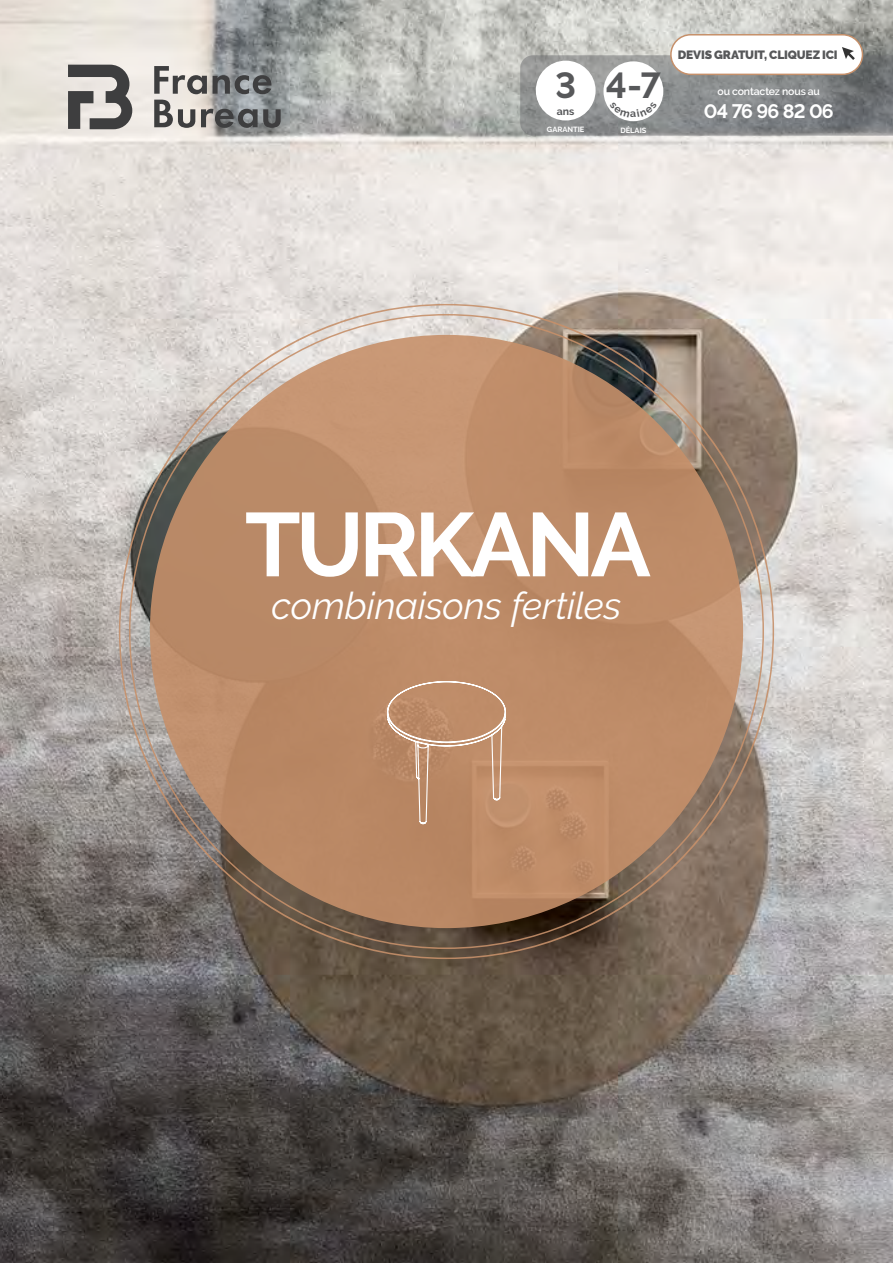
<style>
.page{position:relative;width:893px;height:1263px;background:#fff}
.page>*{position:absolute;margin:0;border:0;box-sizing:border-box;transform-origin:0 0}
.t1{font:700 90px "Raleway";letter-spacing:-.05em;color:#fff}
.t2{font:italic 37.5px "Raleway";letter-spacing:-.005em;color:#fff}
.t3{font:700 36px "Raleway";color:#57585a}
.t4{font:700 19.5px "Raleway";letter-spacing:-.045em;color:#fff}
.t5{font:900 12px "Raleway";letter-spacing:-.01em;color:#57585a}
.t6{font:600 10.5px "Raleway";letter-spacing:-.01em;color:#fff}
.t7{font:700 10.5px "Raleway";color:#57585a}
.t8{font:700 7.5px "Raleway";color:#fff}
</style>
<div class="page">
<img style="left:0;top:0;width:893px;height:1263px">
<svg style="left:119px;top:304px;width:655px;height:655px;background:#aaa098"></svg>
<svg style="left:129px;top:314px;width:635px;height:635px;background:#b08b70"></svg>
<svg style="left:386px;top:680px;width:121px;height:145px;background:#c09170"></svg>
<svg style="left:154px;top:66px;width:53px;height:28px"></svg>
<svg style="left:213px;top:75px;width:58px;height:19px"></svg>
<svg style="left:154px;top:100px;width:41px;height:28px"></svg>
<svg style="left:201px;top:109px;width:80px;height:19px;background:#68696a"></svg>
<svg style="left:68px;top:65px;width:64px;height:64px;background:#898786"></svg>
<div style="left:671px;top:35px;width:191px;height:39px;background:#fff;border-radius:20px"></div>
<div style="left:670px;top:34px;width:193px;height:41px;border:2px solid #c6906a;border-radius:20px"></div>
<svg style="left:520px;top:47px;width:373px;height:89px"></svg>
<h3 class="t3" style="left:555px;top:65px;width:23px">3</h3>
<p class="t7" style="left:557px;top:105px;width:19px">ANS</p>
<p class="t8" style="left:547px;top:125px;width:12px">GARAN</p>
<p class="t8" style="left:573px;top:125px;width:13px">TIE</p>
<h3 class="t3" style="left:606px;top:65px;width:57px">4-7</h3>
<p class="t8" style="left:620px;top:126px;width:28px">DÉLAIS</p>
<p class="t5" style="left:678px;top:48px;width:162px">DEVIS GRATUIT, CLIQUEZ ICI</p>
<p class="t6" style="left:717px;top:85px;width:104px">ou contactez nous au</p>
<h3 class="t4" style="left:704px;top:100px;width:131px">04 76 96 82 06</h3>
<h1 class="t1" style="left:245px;top:493px;width:407px">TURKANA</h1>
<h2 class="t2" style="left:272px;top:584px;width:351px">combinaisons fertiles</h2>
</div>
